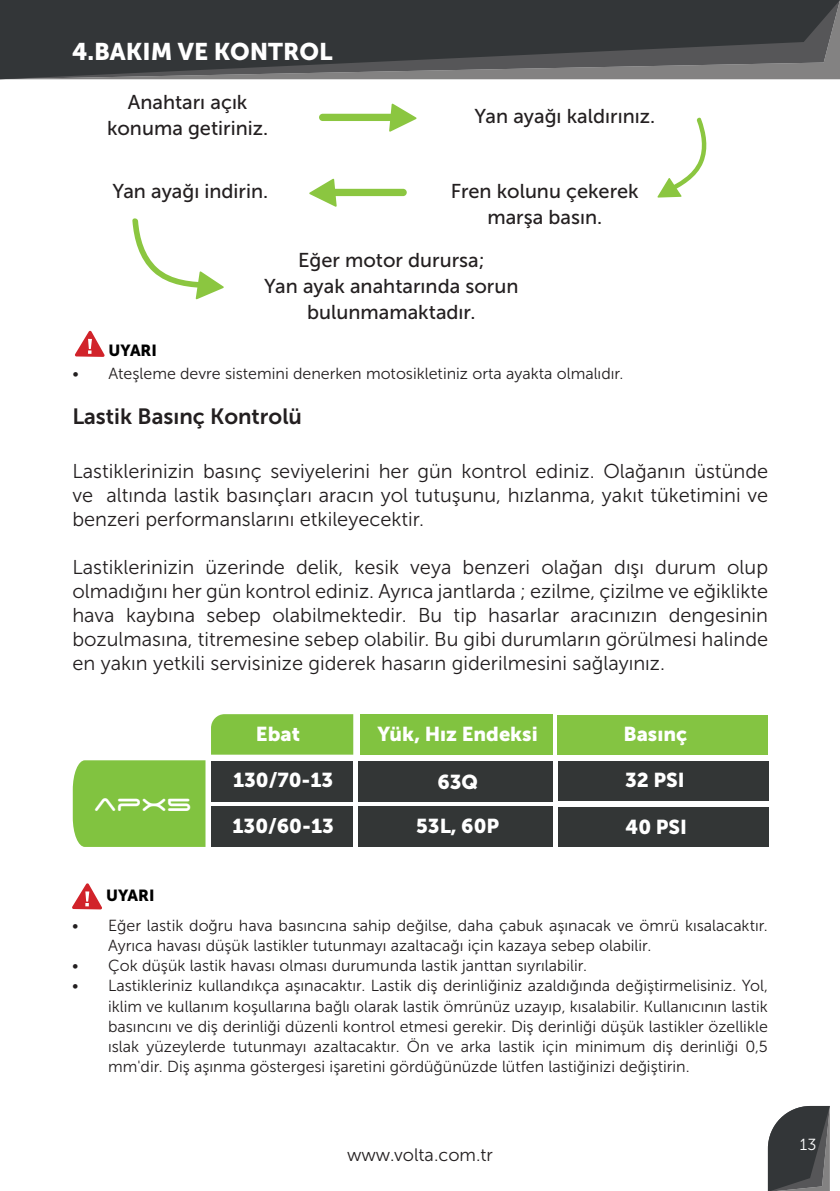
<style>
.page{position:relative;width:840px;height:1191px;background:#fff}
.page>*{position:absolute;margin:0;border:0;box-sizing:border-box;transform-origin:0 0}
.t1{font:28px "Space Age";color:#fff}
.t2{font:24px "Museo Sans 900";color:#fff}
.t3{font:22px "Museo Sans 700";color:#231f20}
.t4{font:20px/24px "Museo Sans 300";color:#231f20;text-align:justify}
.t5{font:20px/26px "Museo Sans 500";color:#231f20;text-align:center}
.t6{font:20px "Museo Sans 900";color:#fff}
.t7{font:18px "Museo Sans 300";color:#231f20}
.t8{font:16px/20px "Museo Sans 300";color:#231f20}
.t9{font:16px "Museo Sans 900";color:#000}
.t10{font:16px "Museo Sans 300";color:#fff}
</style>
<div class="page">
<div style="left:211px;top:806px;width:141px;height:41px;background:#333636"></div>
<div style="left:211px;top:760px;width:141px;height:41px;background:#333636"></div>
<div style="left:358px;top:806px;width:194px;height:41px;background:#333636"></div>
<div style="left:358px;top:761px;width:194px;height:40px;background:#333636"></div>
<div style="left:557px;top:807px;width:210px;height:40px;background:#333636"></div>
<div style="left:557px;top:761px;width:210px;height:40px;background:#333636"></div>
<div style="left:557px;top:714px;width:210px;height:40px;background:#84c442"></div>
<div style="left:73px;top:760px;width:132px;height:87px;background:#81c340"></div>
<div style="left:211px;top:714px;width:142px;height:40px;background:#81c340"></div>
<div style="left:359px;top:714px;width:193px;height:40px;background:#81c340"></div>
<svg style="left:767px;top:1106px;width:62px;height:85px"></svg>
<svg style="left:0;top:0;width:839px;height:79px;fill:#333638"></svg>
<svg style="left:72px;top:883px;width:30px;height:26px"></svg>
<svg style="left:75px;top:330px;width:30px;height:27px"></svg>
<div style="left:319px;top:114px;width:77px;height:7px;background:#8bc640;border-radius:4px"></div>
<svg style="left:389px;top:103px;width:27px;height:29px"></svg>
<div style="left:329px;top:189px;width:77px;height:7px;background:#8bc640;border-radius:4px"></div>
<svg style="left:309px;top:178px;width:27px;height:29px"></svg>
<svg style="left:657px;top:117px;width:50px;height:81px"></svg>
<svg style="left:132px;top:218px;width:92px;height:81px"></svg>
<p class="t2" style="left:72px;top:38px;width:262px">4.BAKIM VE KONTROL</p>
<p class="t5" style="left:107px;top:89px;width:162px">Anahtarı açık konuma getiriniz.</p>
<p class="t5" style="left:474px;top:103px;width:182px">Yan ayağı kaldırınız.</p>
<p class="t5" style="left:112px;top:178px;width:157px">Yan ayağı indirin.</p>
<p class="t5" style="left:450px;top:178px;width:189px">Fren kolunu çekerek marşa basın.</p>
<p class="t5" style="left:298px;top:247px;width:188px">Eğer motor durursa;</p>
<p class="t5" style="left:264px;top:273px;width:255px">Yan ayak anahtarında sorun bulunmamaktadır.</p>
<p class="t9" style="left:108px;top:341px;width:50px">UYARI</p>
<p class="t8" style="left:72px;top:364px;width:552px">• Ateşleme devre sistemini denerken motosikletiniz orta ayakta olmalıdır.</p>
<p class="t3" style="left:72px;top:404px;width:231px">Lastik Basınç Kontrolü</p>
<p class="t4" style="left:72px;top:459px;width:697px">Lastiklerinizin basınç seviyelerini her gün kontrol ediniz. Olağanın üstünde ve altında lastik basınçları aracın yol tutuşunu, hızlanma, yakıt tüketimini ve benzeri performanslarını etkileyecektir.</p>
<p class="t4" style="left:72px;top:555px;width:697px">Lastiklerinizin üzerinde delik, kesik veya benzeri olağan dışı durum olup olmadığını her gün kontrol ediniz. Ayrıca jantlarda ; ezilme, çizilme ve eğiklikte hava kaybına sebep olabilmektedir. Bu tip hasarlar aracınızın dengesinin bozulmasına, titremesine sebep olabilir. Bu gibi durumların görülmesi halinde en yakın yetkili servisinize giderek hasarın giderilmesini sağlayınız.</p>
<p class="t1" style="left:94px;top:792px;width:99px">apx5</p>
<p class="t9" style="left:106px;top:886px;width:50px">UYARI</p>
<p class="t6" style="left:256px;top:722px;width:45px">Ebat</p>
<p class="t6" style="left:260px;top:723px;width:46px">Ebat</p>
<p class="t6" style="left:233px;top:768px;width:102px">130/70-13</p>
<p class="t6" style="left:232px;top:814px;width:103px">130/60-13</p>
<p class="t6" style="left:377px;top:722px;width:162px">Yük, Hız Endeksi</p>
<p class="t6" style="left:623px;top:722px;width:65px">Basınç</p>
<p class="t6" style="left:437px;top:770px;width:42px">63Q</p>
<p class="t6" style="left:416px;top:814px;width:84px">53L, 60P</p>
<p class="t6" style="left:624px;top:768px;width:61px">32 PSI</p>
<p class="t6" style="left:625px;top:815px;width:63px">40 PSI</p>
<p class="t8" style="left:108px;top:916px;width:661px;text-indent:-36px">• Eğer lastik doğru hava basıncına sahip değilse, daha çabuk aşınacak ve ömrü kısalacaktır.<br>Ayrıca havası düşük lastikler tutunmayı azaltacağı için kazaya sebep olabilir.</p>
<p class="t8" style="left:72px;top:956px;width:516px">• Çok düşük lastik havası olması durumunda lastik janttan sıyrılabilir.</p>
<p class="t8" style="left:108px;top:976px;width:661px;text-align:justify;text-indent:-36px">• Lastikleriniz kullandıkça aşınacaktır. Lastik diş derinliğiniz azaldığında değiştirmelisiniz. Yol, iklim ve kullanım koşullarına bağlı olarak lastik ömrünüz uzayıp, kısalabilir. Kullanıcının lastik basıncını ve diş derinliği düzenli kontrol etmesi gerekir. Diş derinliği düşük lastikler özellikle ıslak yüzeylerde tutunmayı azaltacaktır. Ön ve arka lastik için minimum diş derinliği 0,5 mm'dir. Diş aşınma göstergesi işaretini gördüğünüzde lütfen lastiğinizi değiştirin.</p>
<p class="t7" style="left:347px;top:1145px;width:147px">www.volta.com.tr</p>
<p class="t10" style="left:799px;top:1136px;width:18px">13</p>
</div>
